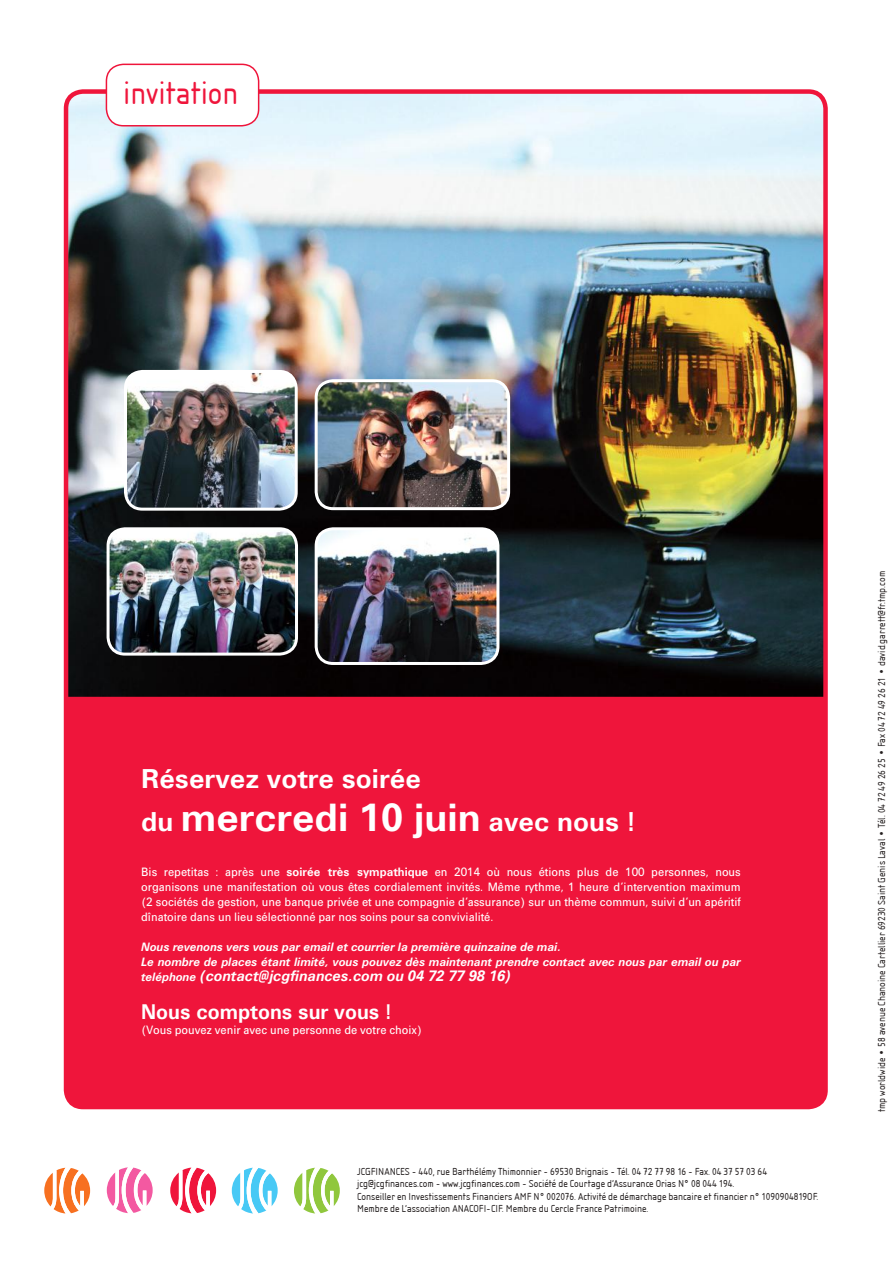
<style>
.page{position:relative;width:893px;height:1263px;background:#fff}
.page>*{position:absolute;margin:0;border:0;box-sizing:border-box;transform-origin:0 0}
.t1{font:700 39px "Agilent";color:#fff}
.t2{font:33px "Isonorm Com";color:#ef153b}
.t3{font:700 27px "Agilent";color:#fff}
.t4{font:700 21px "Agilent";color:#fff;scale:.96 1}
.t5{font:italic 700 15px "Agilent Gre";color:#fff;scale:.96 1}
.t6{font:12px/15px "Agilent";color:#fff;text-align:justify;scale:.96 1}
.t7{font:italic 700 12px "Agilent";color:#fff;scale:.96 1}
.t8{font:10.5px "Isonorm Com";color:#241f1f}
.s1{font-size:27px}
.s2{font-weight:700}
.s3{font-family:"Agilent";font-size:12px}
</style>
<div class="page">
<svg style="left:44px;top:1168px;width:46px;height:45px"></svg>
<svg style="left:232px;top:1168px;width:46px;height:45px"></svg>
<svg style="left:107px;top:1167px;width:46px;height:46px"></svg>
<svg style="left:170px;top:1167px;width:46px;height:47px"></svg>
<svg style="left:294px;top:1168px;width:46px;height:45px"></svg>
<div style="left:66px;top:92px;width:759px;height:1015px;background:#ef153b;border-radius:17px"></div>
<img style="left:69px;top:94px;width:754px;height:603px">
<div style="left:64px;top:89px;width:764px;height:1020px;border:4px solid #ef153b;border-radius:17px"></div>
<img style="left:125px;top:371px;width:171px;height:138px">
<div style="left:124px;top:370px;width:174px;height:141px;border:3px solid #fff;border-radius:17px"></div>
<img style="left:108px;top:529px;width:188px;height:125px">
<div style="left:107px;top:527px;width:191px;height:129px;border:3px solid #fff;border-radius:17px"></div>
<img style="left:316px;top:529px;width:182px;height:133px">
<div style="left:315px;top:527px;width:184px;height:138px;border:3px solid #fff;border-radius:17px"></div>
<img style="left:316px;top:381px;width:193px;height:128px">
<div style="left:315px;top:379px;width:195px;height:131px;border:3px solid #fff;border-radius:17px"></div>
<div style="left:106px;top:64px;width:153px;height:62px;background:#fff;border-radius:17px"></div>
<div style="left:106px;top:64px;width:153px;height:62px;border:2px solid #ef153b;border-radius:17px"></div>
<p class="t2" style="left:123px;top:75px;width:116px">invitation</p>
<p class="t3" style="left:141px;top:763px;width:281px">Réservez votre soirée</p>
<p class="t1" style="left:141px;top:795px;width:496px"><span class="s1">du</span> mercredi 10 juin <span class="s1">avec nous !</span></p>
<p class="t6" style="left:141px;top:864px;width:626px">Bis repetitas : après une <span class="s2">soirée très sympathique</span> en 2014 où nous étions plus de 100 personnes, nous organisons une manifestation où vous êtes cordialement invités. Même rythme, 1 heure d’intervention maximum (2 sociétés de gestion, une banque privée et une compagnie d’assurance) sur un thème commun, suivi d’un apéritif dînatoire dans un lieu sélectionné par nos soins pour sa convivialité.</p>
<p class="t7" style="left:141px;top:940px;width:439px">Nous revenons vers vous par email et courrier la première quinzaine de mai.</p>
<p class="t7" style="left:141px;top:955px;width:626px">Le nombre de places étant limité, vous pouvez dès maintenant prendre contact avec nous par email ou par</p>
<p class="t5" style="left:141px;top:968px;width:387px"><span class="s3">teléphone</span> (contact@jcgfinances.com ou 04 72 77 98 16)</p>
<p class="t4" style="left:141px;top:999px;width:262px">Nous comptons sur vous !</p>
<p class="t6" style="left:141px;top:1022px;width:294px">(Vous pouvez venir avec une personne de votre choix)</p>
<p class="t8" style="left:357px;top:1165px;width:411px">JCGFINANCES - 440, rue Barthélémy Thimonnier - 69530 Brignais - Tél. 04 72 77 98 16 - Fax. 04 37 57 03 64</p>
<p class="t8" style="left:357px;top:1178px;width:379px">jcg@jcgfinances.com - www.jcgfinances.com - Société de Courtage d’Assurance Orias N° 08 044 194.</p>
<p class="t8" style="left:357px;top:1190px;width:463px">Conseiller en Investissements Financiers AMF N° 002076. Activité de démarchage bancaire et financier n° 1090904819OF.</p>
<p class="t8" style="left:357px;top:1203px;width:293px">Membre de L’association ANACOFI-CIF. Membre du Cercle France Patrimoine.</p>
<p class="t8" style="left:876px;top:1112px;width:542px;rotate:-90deg">tmp worldwide • 58 avenue Chanoine Cartellier 69230 Saint Genis Laval • Tél. 04 72 49 26 25 • Fax 04 72 49 26 21 • david.garrett@fr.tmp.com</p>
</div>
